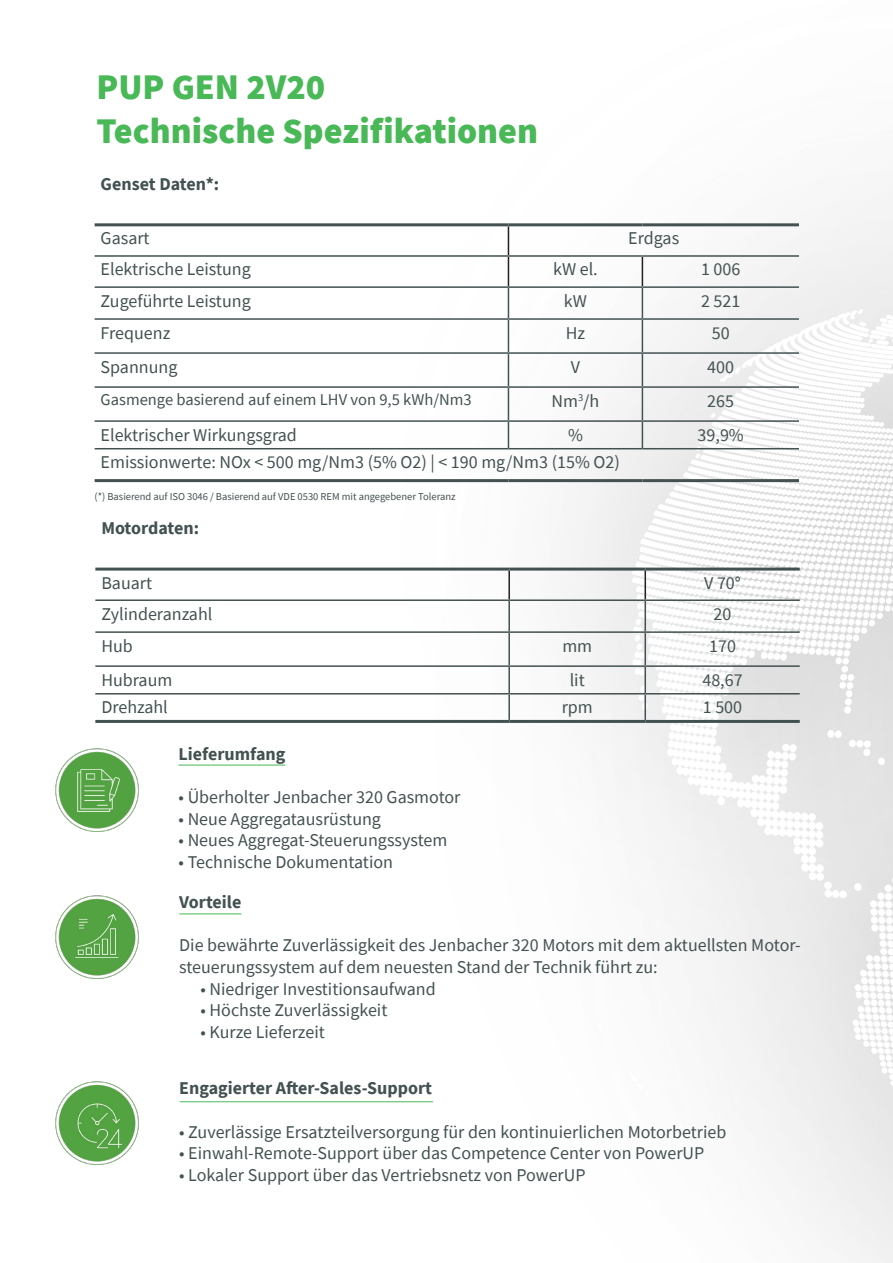
<style>
.page{position:relative;width:893px;height:1263px;background:#fff}
.page>*{position:absolute;margin:0;border:0;box-sizing:border-box;transform-origin:0 0}
.t1{font:900 36px "Source Sans Pro";color:#49b857}
.t2{font:18px/21.6px "Source Sans Pro";color:#435151}
.t3{font:700 18px "Source Sans Pro";color:#435151}
.t4{font:16.5px "Source Sans Pro";color:#435151}
.t5{font:10.5px "Source Sans Pro";color:#435151}
</style>
<div class="page">
<img style="left:94px;top:198px;width:799px;height:1065px">
<img style="left:55px;top:894px;width:84px;height:86px">
<img style="left:55px;top:747px;width:84px;height:85px">
<img style="left:55px;top:1081px;width:84px;height:85px">
<svg style="left:508px;top:226px;width:1px;height:60px"></svg>
<svg style="left:642px;top:257px;width:1px;height:29px"></svg>
<hr style="left:95px;top:286px;width:413px;height:2px;background:#435151">
<hr style="left:508px;top:286px;width:134px;height:2px;background:#435151">
<hr style="left:642px;top:286px;width:157px;height:2px;background:#435151">
<hr style="left:508px;top:288px;width:1px;height:30px;background:#435151">
<hr style="left:642px;top:288px;width:1px;height:30px;background:#435151">
<svg style="left:508px;top:422px;width:1px;height:26px"></svg>
<svg style="left:642px;top:422px;width:1px;height:26px"></svg>
<hr style="left:95px;top:352px;width:413px;height:2px;background:#435151">
<hr style="left:508px;top:352px;width:134px;height:2px;background:#435151">
<hr style="left:642px;top:352px;width:157px;height:2px;background:#435151">
<hr style="left:508px;top:388px;width:1px;height:32px;background:#435151">
<hr style="left:642px;top:388px;width:1px;height:32px;background:#435151">
<hr style="left:95px;top:420px;width:413px;height:2px;background:#435151">
<hr style="left:508px;top:420px;width:134px;height:2px;background:#435151">
<hr style="left:642px;top:420px;width:157px;height:2px;background:#435151">
<hr style="left:95px;top:448px;width:413px;height:1px;background:#435151">
<hr style="left:508px;top:448px;width:134px;height:1px;background:#435151">
<hr style="left:642px;top:448px;width:157px;height:1px;background:#435151">
<hr style="left:95px;top:479px;width:413px;height:3px;background:#435151">
<hr style="left:508px;top:479px;width:134px;height:3px;background:#435151">
<hr style="left:642px;top:479px;width:157px;height:3px;background:#435151">
<hr style="left:95px;top:255px;width:413px;height:2px;background:#435151">
<hr style="left:508px;top:255px;width:134px;height:2px;background:#435151">
<hr style="left:642px;top:255px;width:157px;height:2px;background:#435151">
<hr style="left:95px;top:223px;width:413px;height:3px;background:#435151">
<hr style="left:508px;top:223px;width:134px;height:3px;background:#435151">
<hr style="left:642px;top:223px;width:157px;height:3px;background:#435151">
<hr style="left:95px;top:318px;width:413px;height:2px;background:#435151">
<hr style="left:508px;top:318px;width:134px;height:2px;background:#435151">
<hr style="left:508px;top:320px;width:1px;height:32px;background:#435151">
<hr style="left:642px;top:318px;width:157px;height:2px;background:#435151">
<hr style="left:642px;top:320px;width:1px;height:32px;background:#435151">
<hr style="left:508px;top:354px;width:1px;height:32px;background:#435151">
<hr style="left:642px;top:354px;width:1px;height:32px;background:#435151">
<hr style="left:95px;top:386px;width:413px;height:2px;background:#435151">
<hr style="left:508px;top:386px;width:134px;height:2px;background:#435151">
<hr style="left:642px;top:386px;width:157px;height:2px;background:#435151">
<hr style="left:508px;top:571px;width:2px;height:28px;background:#231f20">
<hr style="left:644px;top:571px;width:2px;height:28px;background:#231f20">
<hr style="left:95px;top:599px;width:414px;height:2px;background:#435151">
<hr style="left:509px;top:599px;width:136px;height:2px;background:#435151">
<hr style="left:645px;top:599px;width:155px;height:2px;background:#435151">
<hr style="left:508px;top:601px;width:2px;height:30px;background:#435151">
<hr style="left:644px;top:601px;width:2px;height:30px;background:#435151">
<hr style="left:508px;top:667px;width:2px;height:26px;background:#435151">
<hr style="left:644px;top:667px;width:2px;height:26px;background:#435151">
<hr style="left:95px;top:693px;width:414px;height:1px;background:#435151">
<hr style="left:509px;top:693px;width:136px;height:1px;background:#435151">
<hr style="left:508px;top:694px;width:2px;height:26px;background:#435151">
<hr style="left:645px;top:693px;width:155px;height:1px;background:#435151">
<hr style="left:644px;top:694px;width:2px;height:26px;background:#435151">
<hr style="left:95px;top:631px;width:414px;height:2px;background:#435151">
<hr style="left:509px;top:631px;width:136px;height:2px;background:#435151">
<hr style="left:508px;top:633px;width:2px;height:32px;background:#435151">
<hr style="left:645px;top:631px;width:155px;height:2px;background:#435151">
<hr style="left:644px;top:633px;width:2px;height:32px;background:#435151">
<hr style="left:95px;top:665px;width:414px;height:2px;background:#435151">
<hr style="left:509px;top:665px;width:136px;height:2px;background:#435151">
<hr style="left:645px;top:665px;width:155px;height:2px;background:#435151">
<hr style="left:95px;top:568px;width:414px;height:3px;background:#435151">
<hr style="left:509px;top:568px;width:136px;height:3px;background:#435151">
<hr style="left:645px;top:568px;width:155px;height:3px;background:#435151">
<hr style="left:95px;top:720px;width:414px;height:3px;background:#435151">
<hr style="left:509px;top:720px;width:136px;height:3px;background:#435151">
<hr style="left:645px;top:720px;width:155px;height:3px;background:#435151">
<hr style="left:179px;top:765px;width:106px;height:1px;background:#49b857">
<hr style="left:179px;top:913px;width:63px;height:1px;background:#49b857">
<hr style="left:180px;top:1101px;width:253px;height:1px;background:#49b857">
<p class="t1" style="left:97px;top:62px;width:230px">PUP GEN 2V20</p>
<p class="t1" style="left:97px;top:106px;width:443px">Technische Spezifikationen</p>
<p class="t3" style="left:101px;top:172px;width:120px">Genset Daten*:</p>
<p class="t2" style="left:101px;top:227px;width:51px">Gasart</p>
<p class="t2" style="left:628px;top:227px;width:52px">Erdgas</p>
<p class="t2" style="left:101px;top:259px;width:152px">Elektrische Leistung</p>
<p class="t2" style="left:553px;top:259px;width:46px">kW el.</p>
<p class="t2" style="left:701px;top:259px;width:41px">1 006</p>
<p class="t2" style="left:101px;top:290px;width:152px">Zugeführte Leistung</p>
<p class="t2" style="left:564px;top:290px;width:25px">kW</p>
<p class="t2" style="left:701px;top:290px;width:41px">2 521</p>
<p class="t2" style="left:101px;top:322px;width:71px">Frequenz</p>
<p class="t2" style="left:566px;top:322px;width:21px">Hz</p>
<p class="t2" style="left:712px;top:322px;width:19px">50</p>
<p class="t2" style="left:101px;top:356px;width:78px">Spannung</p>
<p class="t2" style="left:571px;top:356px;width:11px">V</p>
<p class="t2" style="left:707px;top:356px;width:28px">400</p>
<p class="t4" style="left:101px;top:389px;width:373px">Gasmenge basierend auf einem LHV von 9,5 kWh/Nm3</p>
<p class="t2" style="left:551px;top:390px;width:49px">Nm<sup>3</sup>/h</p>
<p class="t2" style="left:707px;top:390px;width:28px">265</p>
<p class="t2" style="left:101px;top:424px;width:198px">Elektrischer Wirkungsgrad</p>
<p class="t2" style="left:568px;top:424px;width:16px">%</p>
<p class="t2" style="left:698px;top:424px;width:48px">39,9%</p>
<p class="t2" style="left:101px;top:451px;width:521px">Emissionwerte: NOx &lt; 500 mg/Nm3 (5% O2) | &lt; 190 mg/Nm3 (15% O2)</p>
<p class="t5" style="left:95px;top:489px;width:362px">(*) Basierend auf ISO 3046 / Basierend auf VDE 0530 REM mit angegebener Toleranz</p>
<p class="t3" style="left:101px;top:516px;width:99px">Motordaten:</p>
<p class="t2" style="left:101px;top:572px;width:52px">Bauart</p>
<p class="t2" style="left:704px;top:572px;width:38px">V 70°</p>
<p class="t2" style="left:101px;top:603px;width:113px">Zylinderanzahl</p>
<p class="t2" style="left:714px;top:603px;width:19px">20</p>
<p class="t2" style="left:101px;top:635px;width:33px">Hub</p>
<p class="t2" style="left:562px;top:635px;width:31px">mm</p>
<p class="t2" style="left:709px;top:635px;width:28px">170</p>
<p class="t2" style="left:101px;top:669px;width:73px">Hubraum</p>
<p class="t2" style="left:570px;top:669px;width:17px">lit</p>
<p class="t2" style="left:702px;top:669px;width:42px">48,67</p>
<p class="t2" style="left:101px;top:696px;width:68px">Drehzahl</p>
<p class="t2" style="left:562px;top:696px;width:33px">rpm</p>
<p class="t2" style="left:703px;top:696px;width:41px">1 500</p>
<p class="t3" style="left:179px;top:742px;width:108px">Lieferumfang</p>
<p class="t2" style="left:179px;top:786px;width:283px">• Überholter Jenbacher 320 Gasmotor</p>
<p class="t2" style="left:179px;top:808px;width:204px">• Neue Aggregatausrüstung</p>
<p class="t2" style="left:179px;top:829px;width:270px">• Neues Aggregat-Steuerungssystem</p>
<p class="t2" style="left:179px;top:851px;width:216px">• Technische Dokumentation</p>
<p class="t3" style="left:179px;top:890px;width:64px">Vorteile</p>
<p class="t2" style="left:179px;top:934px;width:623px">Die bewährte Zuverlässigkeit des Jenbacher 320 Motors mit dem aktuellsten Motor&shy;steuerungssystem auf dem neuesten Stand der Technik führt zu:</p>
<p class="t2" style="left:200px;top:978px;width:237px">• Niedriger Investitionsaufwand</p>
<p class="t2" style="left:200px;top:999px;width:188px">• Höchste Zuverlässigkeit</p>
<p class="t2" style="left:200px;top:1021px;width:126px">• Kurze Lieferzeit</p>
<p class="t3" style="left:179px;top:1076px;width:254px">Engagierter After-Sales-Support</p>
<p class="t2" style="left:179px;top:1120px;width:549px">• Zuverlässige Ersatzteilversorgung für den kontinuierlichen Motorbetrieb</p>
<p class="t2" style="left:179px;top:1142px;width:527px">• Einwahl-Remote-Support über das Competence Center von PowerUP</p>
<p class="t2" style="left:179px;top:1164px;width:408px">• Lokaler Support über das Vertriebsnetz von PowerUP</p>
</div>
